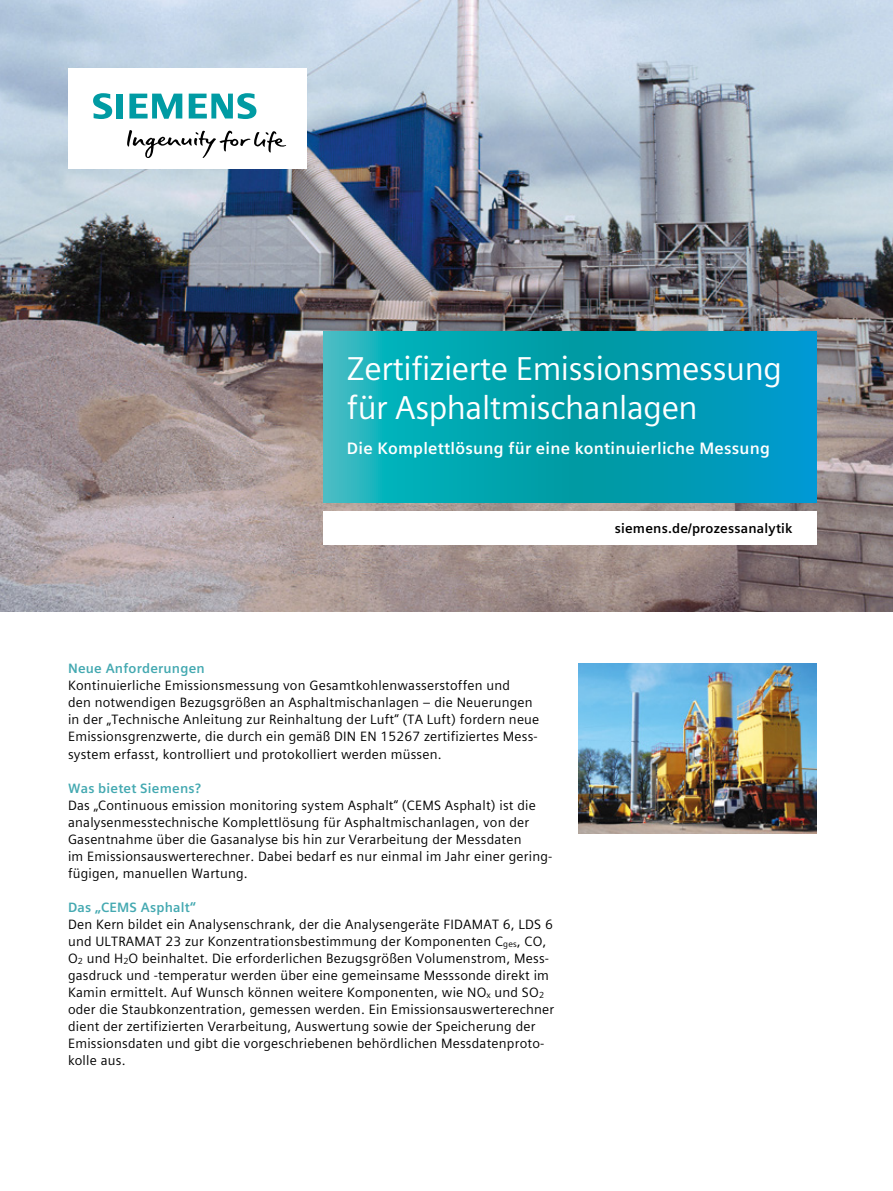
<style>
.page{position:relative;width:893px;height:1191px;background:#fff}
.page>*{position:absolute;margin:0;border:0;box-sizing:border-box;transform-origin:0 0}
.t1{font:33px/39.6px "Siemens Sans Global";letter-spacing:-.015em;color:#fff}
.t2{font:700 16.5px "Siemens Sans Global";letter-spacing:.015em;color:#fff}
.t3{font:13.5px/17px "Siemens Sans Global";letter-spacing:.015em;color:#000}
.t4{font:700 13.5px "Siemens Sans Global";letter-spacing:.015em;color:#44a9b1}
.t5{font:700 13.5px "Siemens Sans Global";letter-spacing:.015em;color:#000}
</style>
<div class="page">
<img style="left:0;top:0;width:893px;height:611px">
<div style="left:68px;top:68px;width:238px;height:101px;background:#fff"></div>
<svg style="left:127px;top:130px;width:159px;height:28px"></svg>
<svg style="left:93px;top:93px;width:30px;height:26px"></svg>
<svg style="left:129px;top:94px;width:53px;height:25px"></svg>
<svg style="left:189px;top:93px;width:67px;height:26px"></svg>
<svg style="left:323px;top:332px;width:493px;height:171px;background:#05a2b5"></svg>
<div style="left:323px;top:511px;width:493px;height:33px;background:#fff"></div>
<img style="left:578px;top:663px;width:238px;height:170px">
<h1 class="t1" style="left:347px;top:349px;width:436px">Zertifizierte Emissionsmessung für Asphaltmischanlagen</h1>
<p class="t2" style="left:347px;top:435px;width:425px">Die Komplettlösung für eine kontinuierliche Messung</p>
<p class="t4" style="left:68px;top:658px;width:138px">Neue Anforderungen</p>
<p class="t3" style="left:68px;top:677px;width:473px">Kontinuierliche Emissionsmessung von Gesamtkohlenwasserstoffen und<br>den notwendigen Bezugsgrößen an Asphaltmischanlagen – die Neuerungen in der „Technische Anleitung zur Reinhaltung der Luft“ (TA Luft) fordern neue Emissionsgrenzwerte, die durch ein gemäß DIN EN 15267 zertifiziertes Mess‑ system erfasst, kontrolliert und protokolliert werden müssen.</p>
<p class="t4" style="left:68px;top:777px;width:134px">Was bietet Siemens?</p>
<p class="t3" style="left:68px;top:796px;width:486px">Das „Continuous emission monitoring system Asphalt“ (CEMS Asphalt) ist die analysenmesstechnische Komplettlösung für Asphaltmischanlagen, von der Gasentnahme über die Gasanalyse bis hin zur Verarbeitung der Messdaten<br>im Emissionsauswerterechner. Dabei bedarf es nur einmal im Jahr einer gering‑ fügigen, manuellen Wartung.</p>
<p class="t4" style="left:68px;top:896px;width:129px">Das „CEMS Asphalt“</p>
<p class="t3" style="left:68px;top:915px;width:488px">Den Kern bildet ein Analysenschrank, der die Analysengeräte FIDAMAT 6, LDS 6 und ULTRAMAT 23 zur Konzentrationsbestimmung der Komponenten C<sub>ges</sub>, CO, O<sub>2</sub> und H<sub>2</sub>O beinhaltet. Die erforderlichen Bezugsgrößen Volumenstrom, Mess‑ gasdruck und -temperatur werden über eine gemeinsame Messsonde direkt im Kamin ermittelt. Auf Wunsch können weitere Komponenten, wie NO<sub>x</sub> und SO<sub>2 </sub>oder die Staubkonzentration, gemessen werden. Ein Emissionsauswerterechner dient der zertifizierten Verarbeitung, Auswertung sowie der Speicherung der Emissionsdaten und gibt die vorgeschriebenen behördlichen Messdatenproto‑ kolle aus.</p>
<p class="t5" style="left:615px;top:517px;width:179px">siemens.de/prozessanalytik</p>
</div>
